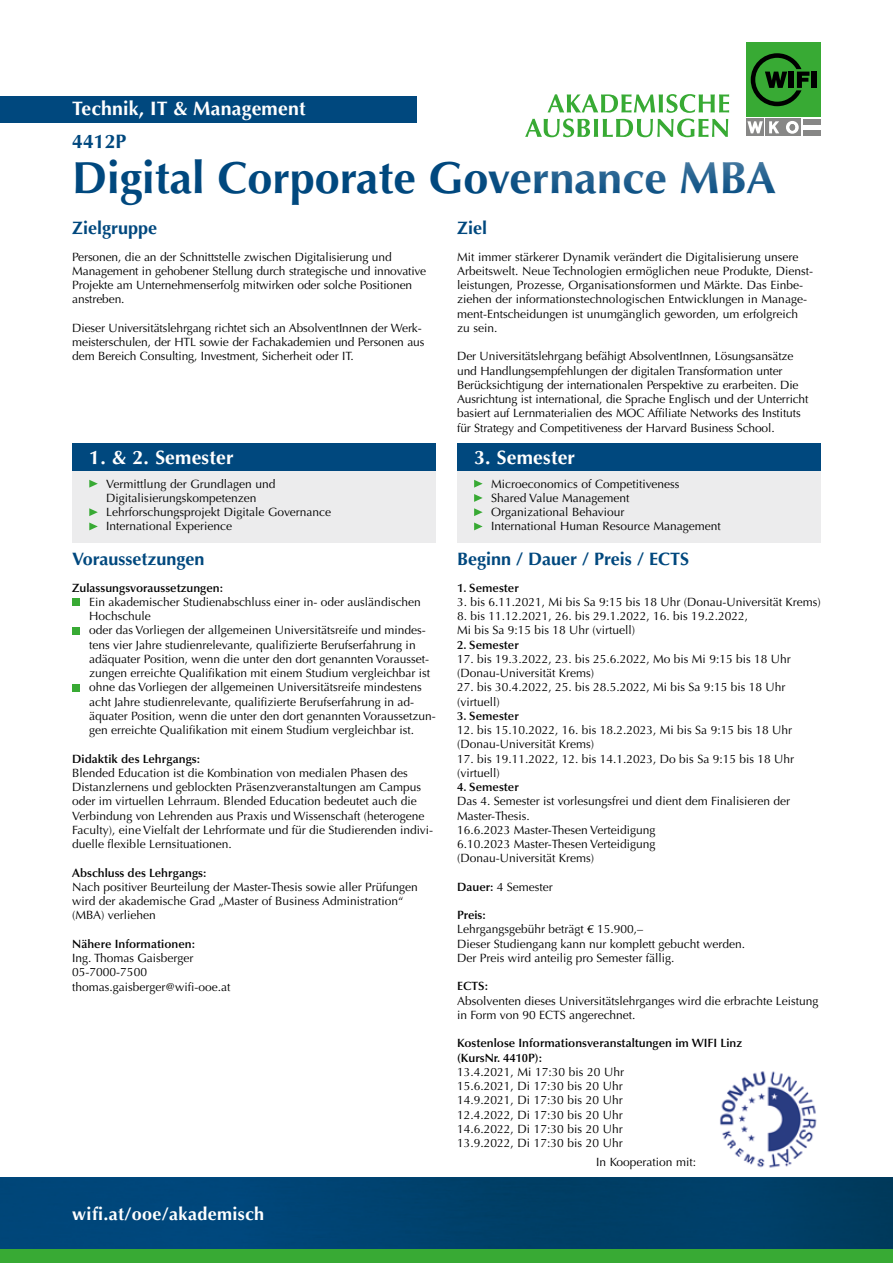
<style>
.page{position:relative;width:893px;height:1263px;background:#fff}
.page>*{position:absolute;margin:0;border:0;box-sizing:border-box;transform-origin:0 0}
.t1{font:700 45px "Optima LT Std";color:#00487e}
.t2{font:700 19.5px "Optima LT Std";letter-spacing:.01em;color:#fff}
.t3{font:700 19.5px "Optima LT Std";color:#00487e}
.t4{font:700 18px "Optima LT Std";color:#00487e}
.t5{font:700 18px "Optima";letter-spacing:.02em;color:#fff}
.t6{font:12px/14.2px "Optima LT Std";color:#000}
.t7{font:600 12px/14.2px "Optima LT Std";color:#000}
.s1{font-weight:600}
</style>
<div class="page">
<div style="left:0;top:96px;width:417px;height:26px;background:#00487e"></div>
<svg style="left:547px;top:94px;width:182px;height:19px"></svg>
<svg style="left:525px;top:119px;width:203px;height:18px"></svg>
<div style="left:746px;top:43px;width:75px;height:74px;background:#38aa34"></div>
<div style="left:783px;top:119px;width:18px;height:17px;background:#878786"></div>
<div style="left:765px;top:119px;width:18px;height:17px;background:#878786"></div>
<svg style="left:769px;top:121px;width:10px;height:12px"></svg>
<div style="left:746px;top:119px;width:18px;height:17px;background:#878786"></div>
<svg style="left:747px;top:121px;width:16px;height:12px"></svg>
<div style="left:803px;top:119px;width:18px;height:6px;background:#878786"></div>
<div style="left:803px;top:130px;width:18px;height:6px;background:#878786"></div>
<div style="left:811px;top:72px;width:5px;height:16px;background:#000"></div>
<svg style="left:751px;top:53px;width:58px;height:53px"></svg>
<svg style="left:786px;top:121px;width:13px;height:13px"></svg>
<div style="left:457px;top:470px;width:364px;height:73px;background:#ececed"></div>
<svg style="left:474px;top:480px;width:9px;height:8px"></svg>
<svg style="left:474px;top:494px;width:9px;height:8px"></svg>
<svg style="left:474px;top:508px;width:9px;height:8px"></svg>
<svg style="left:474px;top:522px;width:9px;height:8px"></svg>
<div style="left:72px;top:470px;width:364px;height:73px;background:#ececed"></div>
<svg style="left:89px;top:480px;width:9px;height:8px"></svg>
<svg style="left:89px;top:508px;width:9px;height:8px"></svg>
<svg style="left:89px;top:522px;width:9px;height:8px"></svg>
<div style="left:72px;top:443px;width:364px;height:27px;background:#00487e"></div>
<div style="left:457px;top:443px;width:364px;height:27px;background:#00487e"></div>
<div style="left:72px;top:599px;width:8px;height:7px;background:#38aa34"></div>
<div style="left:72px;top:627px;width:8px;height:7px;background:#38aa34"></div>
<div style="left:72px;top:684px;width:8px;height:7px;background:#38aa34"></div>
<img style="left:0;top:1178px;width:893px;height:71px">
<img style="left:720px;top:1071px;width:97px;height:97px">
<div style="left:0;top:1249px;width:893px;height:14px;background:#38aa34"></div>
<h2 class="t2" style="left:72px;top:97px;width:235px">Technik, IT &amp; Management</h2>
<h2 class="t3" style="left:72px;top:130px;width:56px">4412P</h2>
<h1 class="t1" style="left:72px;top:152px;width:705px">Digital Corporate Governance MBA</h1>
<h3 class="t4" style="left:72px;top:218px;width:87px">Zielgruppe</h3>
<p class="t6" style="left:72px;top:250px;width:355px">Personen, die an der Schnittstelle zwischen Digitalisierung und Management in gehobener Stellung durch strategische und innovative Projekte am Unternehmenserfolg mitwirken oder solche Positionen anstreben.</p>
<p class="t6" style="left:72px;top:321px;width:354px">Dieser Universitätslehrgang richtet sich an AbsolventInnen der Werk&shy;meisterschulen, der HTL sowie der Fachakademien und Personen aus dem Bereich Consulting, Investment, Sicherheit oder IT.</p>
<h3 class="t4" style="left:457px;top:218px;width:32px">Ziel</h3>
<p class="t6" style="left:457px;top:250px;width:358px">Mit immer stärkerer Dynamik verändert die Digitalisierung unsere Arbeitswelt. Neue Technologien ermöglichen neue Produkte, Dienst&shy;leistungen, Prozesse, Organisationsformen und Märkte. Das Einbe&shy;ziehen der informationstechnologischen Entwicklungen in Manage&shy;ment-Entscheidungen ist unumgänglich geworden, um erfolgreich zu sein.</p>
<p class="t6" style="left:457px;top:349px;width:353px">Der Universitätslehrgang befähigt AbsolventInnen, Lösungsansätze und Handlungsempfehlungen der digitalen Transformation unter Berücksichtigung der internationalen Perspektive zu erarbeiten. Die Ausrichtung ist international, die Sprache Englisch und der Unterricht basiert auf Lernmaterialien des MOC Affiliate Networks des Instituts für Strategy and Competitiveness der Harvard Business School.</p>
<h2 class="t2" style="left:89px;top:446px;width:146px">1. &amp; 2. Semester</h2>
<h2 class="t2" style="left:474px;top:446px;width:103px">3. Semester</h2>
<p class="t6" style="left:106px;top:477px;width:226px">Vermittlung der Grundlagen und Digitalisierungskompetenzen Lehrforschungsprojekt Digitale Governance International Experience</p>
<h3 class="t4" style="left:72px;top:549px;width:134px">Voraussetzungen</h3>
<p class="t7" style="left:72px;top:580px;width:152px">Zulassungsvoraussetzungen:</p>
<p class="t6" style="left:89px;top:595px;width:348px">Ein akademischer Studienabschluss einer in- oder ausländischen Hochschule<br>oder das Vorliegen der allgemeinen Universitätsreife und mindes&shy;tens vier Jahre studienrelevante, qualifizierte Berufserfahrung in adäquater Position, wenn die unter den dort genannten Vorausset&shy;zungen erreichte Qualifikation mit einem Studium vergleichbar ist ohne das Vorliegen der allgemeinen Universitätsreife mindestens acht Jahre studienrelevante, qualifizierte Berufserfahrung in ad&shy;äquater Position, wenn die unter den dort genannten Voraussetzun&shy;gen erreichte Qualifikation mit einem Studium vergleichbar ist.</p>
<p class="t7" style="left:72px;top:751px;width:129px">Didaktik des Lehrgangs:</p>
<p class="t6" style="left:72px;top:766px;width:362px">Blended Education ist die Kombination von medialen Phasen des Distanzlernens und geblockten Präsenzveranstaltungen am Campus oder im virtuellen Lehrraum. Blended Education bedeutet auch die Verbindung von Lehrenden aus Praxis und Wissenschaft (heterogene Faculty), eine Vielfalt der Lehrformate und für die Studierenden indivi&shy;duelle flexible Lernsituationen.</p>
<p class="t7" style="left:72px;top:865px;width:136px">Abschluss des Lehrgangs:</p>
<p class="t6" style="left:72px;top:880px;width:347px">Nach positiver Beurteilung der Master-Thesis sowie aller Prüfungen wird der akademische Grad „Master of Business Administration“ (MBA) verliehen</p>
<p class="t7" style="left:72px;top:937px;width:124px">Nähere Informationen:</p>
<p class="t6" style="left:72px;top:951px;width:160px">Ing. Thomas Gaisberger<br>05-7000-7500 thomas.gaisberger@wifi-ooe.at</p>
<h3 class="t5" style="left:72px;top:1203px;width:193px">wifi.at/ooe/akademisch</h3>
<p class="t6" style="left:491px;top:477px;width:231px">Microeconomics of Competitiveness<br>Shared Value Management<br>Organizational Behaviour<br>International Human Resource Management</p>
<h3 class="t4" style="left:457px;top:549px;width:233px">Beginn / Dauer / Preis / ECTS</h3>
<p class="t7" style="left:457px;top:580px;width:63px">1. Semester</p>
<p class="t6" style="left:457px;top:595px;width:365px">3. bis 6.11.2021, Mi bis Sa 9:15 bis 18 Uhr (Donau-Universität Krems)</p>
<p class="t6" style="left:457px;top:609px;width:292px">8. bis 11.12.2021, 26. bis 29.1.2022, 16. bis 19.2.2022,<br>Mi bis Sa 9:15 bis 18 Uhr (virtuell)</p>
<p class="t7" style="left:457px;top:637px;width:63px">2. Semester</p>
<p class="t6" style="left:457px;top:652px;width:335px">17. bis 19.3.2022, 23. bis 25.6.2022, Mo bis Mi 9:15 bis 18 Uhr (Donau-Universität Krems)</p>
<p class="t6" style="left:457px;top:680px;width:330px">27. bis 30.4.2022, 25. bis 28.5.2022, Mi bis Sa 9:15 bis 18 Uhr (virtuell)</p>
<p class="t7" style="left:457px;top:709px;width:63px">3. Semester</p>
<p class="t6" style="left:457px;top:723px;width:336px">12. bis 15.10.2022, 16. bis 18.2.2023, Mi bis Sa 9:15 bis 18 Uhr (Donau-Universität Krems)</p>
<p class="t6" style="left:457px;top:751px;width:338px">17. bis 19.11.2022, 12. bis 14.1.2023, Do bis Sa 9:15 bis 18 Uhr (virtuell)</p>
<p class="t7" style="left:457px;top:780px;width:63px">4. Semester</p>
<p class="t6" style="left:457px;top:794px;width:335px">Das 4. Semester ist vorlesungsfrei und dient dem Finalisieren der Master-Thesis.<br>16.6.2023 Master-Thesen Verteidigung<br>6.10.2023 Master-Thesen Verteidigung<br>(Donau-Universität Krems)</p>
<p class="t6" style="left:457px;top:880px;width:97px"><span class="s1">Dauer:</span> 4 Semester</p>
<p class="t7" style="left:457px;top:908px;width:30px">Preis:</p>
<p class="t6" style="left:457px;top:922px;width:289px">Lehrgangsgebühr beträgt € 15.900,–<br>Dieser Studiengang kann nur komplett gebucht werden.<br>Der Preis wird anteilig pro Semester fällig.</p>
<p class="t7" style="left:457px;top:979px;width:32px">ECTS:</p>
<p class="t6" style="left:457px;top:994px;width:363px">Absolventen dieses Universitätslehrganges wird die erbrachte Leistung in Form von 90 ECTS angerechnet.</p>
<p class="t7" style="left:457px;top:1036px;width:287px">Kostenlose Informationsveranstaltungen im WIFI Linz (KursNr. 4410P):</p>
<p class="t6" style="left:457px;top:1065px;width:169px;text-align:justify">13.4.2021, Mi 17:30 bis 20 Uhr 15.6.2021, Di 17:30 bis 20 Uhr 14.9.2021, Di 17:30 bis 20 Uhr 12.4.2022, Di 17:30 bis 20 Uhr 14.6.2022, Di 17:30 bis 20 Uhr 13.9.2022, Di 17:30 bis 20 Uhr</p>
<p class="t6" style="left:596px;top:1155px;width:102px">In Kooperation mit:</p>
</div>
